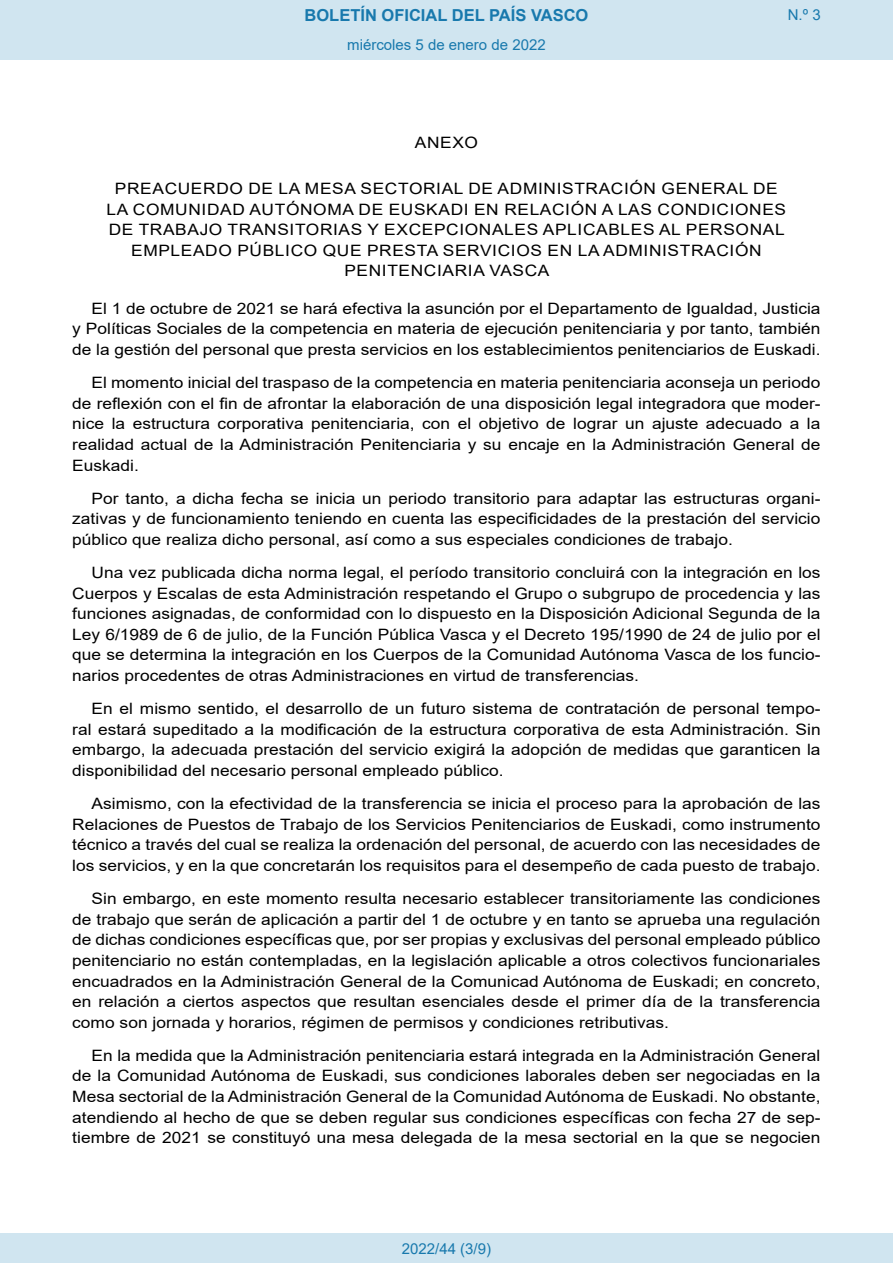
<style>
.page{position:relative;width:893px;height:1263px;background:#fff}
.page>*{position:absolute;margin:0;border:0;box-sizing:border-box;transform-origin:0 0}
.t1{font:700 16.5px "Arial";color:#1879ad}
.BOPVDetalle{font:15.6px/20.5px "Arial";color:#000;text-align:justify;scale:1.11 1}
.BOPVClave{font:15.6px/20.5px "Arial";letter-spacing:.035em;color:#000;text-align:center;scale:1.11 1}
.Paginacion_Centro{font:15px "Arial";color:#1879ad}
</style>
<div class="page">
<div style="left:0;top:0;width:893px;height:60px;background:#d0e5f0"></div>
<div style="left:0;top:1233px;width:893px;height:30px;background:#d0e5f0"></div>
<p class="t1" style="left:305px;top:3px;width:285px">BOLETÍN OFICIAL DEL PAÍS VASCO</p>
<p class="Paginacion_Centro" style="left:347px;top:35px;width:200px">miércoles 5 de enero de 2022</p>
<p class="Paginacion_Centro" style="left:788px;top:5px;width:34px">N.º 3</p>
<p class="BOPVClave" style="left:415px;top:132px;width:58px">ANEXO</p>
<p class="BOPVClave" style="left:107px;top:178px;width:614px">PREACUERDO DE LA MESA SECTORIAL DE ADMINISTRACIÓN GENERAL DE LA COMUNIDAD AUTÓNOMA DE EUSKADI EN RELACIÓN A LAS CONDICIONES DE TRABAJO TRANSITORIAS Y EXCEPCIONALES APLICABLES AL PERSONAL EMPLEADO PÚBLICO QUE PRESTA SERVICIOS EN LA ADMINISTRACIÓN PENITENCIARIA VASCA</p>
<p class="BOPVDetalle" style="left:72px;top:298px;width:676px;text-indent:19px">El 1 de octubre de 2021 se hará efectiva la asunción por el Departamento de Igualdad, Justicia y Políticas Sociales de la competencia en materia de ejecución penitenciaria y por tanto, también de la gestión del personal que presta servicios en los establecimientos penitenciarios de Euskadi.</p>
<p class="BOPVDetalle" style="left:72px;top:372px;width:676px;text-indent:19px">El momento inicial del traspaso de la competencia en materia penitenciaria aconseja un periodo de reflexión con el fin de afrontar la elaboración de una disposición legal integradora que moder&shy;nice la estructura corporativa penitenciaria, con el objetivo de lograr un ajuste adecuado a la realidad actual de la Administración Penitenciaria y su encaje en la Administración General de Euskadi.</p>
<p class="BOPVDetalle" style="left:72px;top:488px;width:676px;text-indent:19px">Por tanto, a dicha fecha se inicia un periodo transitorio para adaptar las estructuras organi&shy;zativas y de funcionamiento teniendo en cuenta las especificidades de la prestación del servicio público que realiza dicho personal, así como a sus especiales condiciones de trabajo.</p>
<p class="BOPVDetalle" style="left:72px;top:562px;width:676px;text-indent:19px">Una vez publicada dicha norma legal, el período transitorio concluirá con la integración en los Cuerpos y Escalas de esta Administración respetando el Grupo o subgrupo de procedencia y las funciones asignadas, de conformidad con lo dispuesto en la Disposición Adicional Segunda de la Ley 6/1989 de 6 de julio, de la Función Pública Vasca y el Decreto 195/1990 de 24 de julio por el que se determina la integración en los Cuerpos de la Comunidad Autónoma Vasca de los funcio&shy;narios procedentes de otras Administraciones en virtud de transferencias.</p>
<p class="BOPVDetalle" style="left:72px;top:698px;width:676px;text-indent:19px">En el mismo sentido, el desarrollo de un futuro sistema de contratación de personal tempo&shy;ral estará supeditado a la modificación de la estructura corporativa de esta Administración. Sin embargo, la adecuada prestación del servicio exigirá la adopción de medidas que garanticen la disponibilidad del necesario personal empleado público.</p>
<p class="BOPVDetalle" style="left:72px;top:793px;width:676px;text-indent:19px">Asimismo, con la efectividad de la transferencia se inicia el proceso para la aprobación de las Relaciones de Puestos de Trabajo de los Servicios Penitenciarios de Euskadi, como instrumento técnico a través del cual se realiza la ordenación del personal, de acuerdo con las necesidades de los servicios, y en la que concretarán los requisitos para el desempeño de cada puesto de trabajo.</p>
<p class="BOPVDetalle" style="left:72px;top:888px;width:676px;text-indent:19px">Sin embargo, en este momento resulta necesario establecer transitoriamente las condiciones de trabajo que serán de aplicación a partir del 1 de octubre y en tanto se aprueba una regulación de dichas condiciones específicas que, por ser propias y exclusivas del personal empleado público penitenciario no están contempladas, en la legislación aplicable a otros colectivos funcionariales encuadrados en la Administración General de la Comunicad Autónoma de Euskadi; en concreto, en relación a ciertos aspectos que resultan esenciales desde el primer día de la transferencia como son jornada y horarios, régimen de permisos y condiciones retributivas.</p>
<p class="BOPVDetalle" style="left:72px;top:1045px;width:676px;text-indent:19px">En la medida que la Administración penitenciaria estará integrada en la Administración General de la Comunidad Autónoma de Euskadi, sus condiciones laborales deben ser negociadas en la Mesa sectorial de la Administración General de la Comunidad Autónoma de Euskadi. No obstante, atendiendo al hecho de que se deben regular sus condiciones específicas con fecha 27 de sep&shy;tiembre de 2021 se constituyó una mesa delegada de la mesa sectorial en la que se negocien</p>
<p class="Paginacion_Centro" style="left:402px;top:1238px;width:91px">2022/44 (3/9)</p>
</div>
